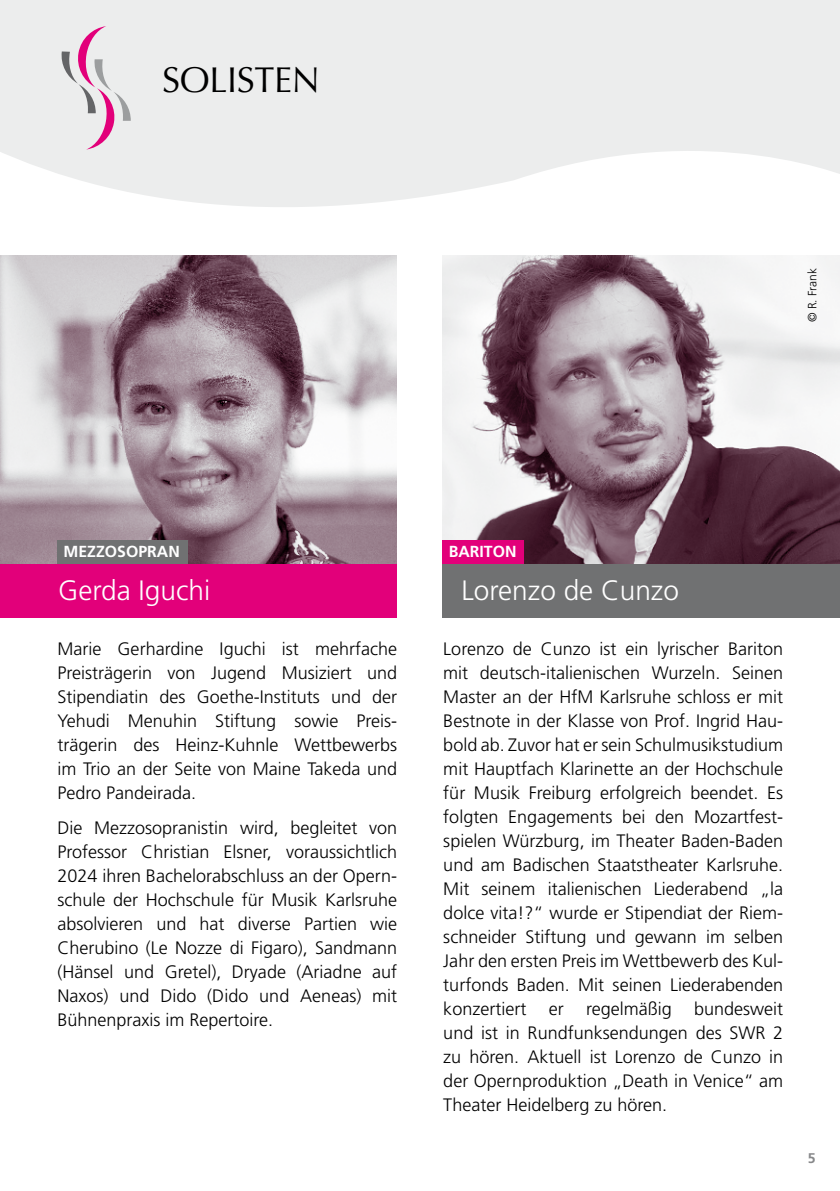
<style>
.page{position:relative;width:840px;height:1191px;background:#fff}
.page>*{position:absolute;margin:0;border:0;box-sizing:border-box;transform-origin:0 0}
.t1{font:36px "Optima";letter-spacing:-.01em;color:#000}
.t2{font:300 28px "Frutiger LT Std";color:#fff}
.t3{font:300 18px/24px "Frutiger LT Std";color:#000;text-align:justify}
.t4{font:700 16px "Frutiger LT Std";color:#fff}
.t5{font:700 14px "Frutiger LT Std";color:#87888a}
.t6{font:300 12px "Frutiger LT Std";color:#000}
</style>
<div class="page">
<svg style="left:0;top:0;width:839px;height:300px;fill:#eceded"></svg>
<svg style="left:60px;top:26px;width:71px;height:123px;background:#e3d0db"></svg>
<img style="left:0;top:255px;width:396px;height:309px">
<img style="left:442px;top:255px;width:397px;height:309px">
<div style="left:57px;top:540px;width:130px;height:24px;background:#707172"></div>
<div style="left:442px;top:540px;width:81px;height:24px;background:#e2007a"></div>
<div style="left:0;top:564px;width:396px;height:53px;background:#e2007a"></div>
<div style="left:442px;top:564px;width:397px;height:53px;background:#707172"></div>
<h1 class="t1" style="left:162px;top:59px;width:159px">SOLISTEN</h1>
<p class="t6" style="left:805px;top:322px;width:56px;rotate:-90deg">© R. Frank</p>
<p class="t4" style="left:63px;top:542px;width:118px">MEZZOSOPRAN</p>
<p class="t4" style="left:448px;top:542px;width:69px">BARITON</p>
<h2 class="t2" style="left:58px;top:574px;width:153px">Gerda Iguchi</h2>
<h2 class="t2" style="left:461px;top:574px;width:219px">Lorenzo de Cunzo</h2>
<p class="t3" style="left:57px;top:637px;width:341px">Marie Gerhardine Iguchi ist mehrfache Preisträgerin von Jugend Musiziert und Stipendiatin des Goethe-Instituts und der Yehudi Menuhin Stiftung sowie Preis&shy;trägerin des Heinz-Kuhnle Wettbewerbs im Trio an der Seite von Maine Takeda und Pedro Pandeirada.</p>
<p class="t3" style="left:57px;top:816px;width:341px">Die Mezzosopranistin wird, begleitet von Professor Christian Elsner, voraussichtlich 2024 ihren Bachelorabschluss an der Opern&shy;schule der Hochschule für Musik Karlsruhe absolvieren und hat diverse Partien wie Cherubino (Le Nozze di Figaro), Sandmann (Hänsel und Gretel), Dryade (Ariadne auf Naxos) und Dido (Dido und Aeneas) mit Bühnenpraxis im Repertoire.</p>
<p class="t3" style="left:443px;top:637px;width:341px">Lorenzo de Cunzo ist ein lyrischer Bariton mit deutsch-italienischen Wurzeln. Seinen Master an der HfM Karlsruhe schloss er mit Bestnote in der Klasse von Prof. Ingrid Hau&shy;bold ab. Zuvor hat er sein Schulmusikstudium mit Hauptfach Klarinette an der Hochschule für Musik Freiburg erfolgreich beendet. Es folgten Engagements bei den Mozartfest&shy;spielen Würzburg, im Theater Baden-Baden und am Badischen Staatstheater Karlsruhe.<br>Mit seinem italienischen Liederabend „la dolce vita!?“ wurde er Stipendiat der Riem&shy;schneider Stiftung und gewann im selben Jahr den ersten Preis im Wettbewerb des Kul&shy;turfonds Baden. Mit seinen Liederabenden konzertiert er regelmäßig bundesweit und ist in Rundfunksendungen des SWR 2 zu hören. Aktuell ist Lorenzo de Cunzo in der Opernproduktion „Death in Venice“ am Theater Heidelberg zu hören.</p>
<p class="t5" style="left:807px;top:1150px;width:9px">5</p>
</div>
